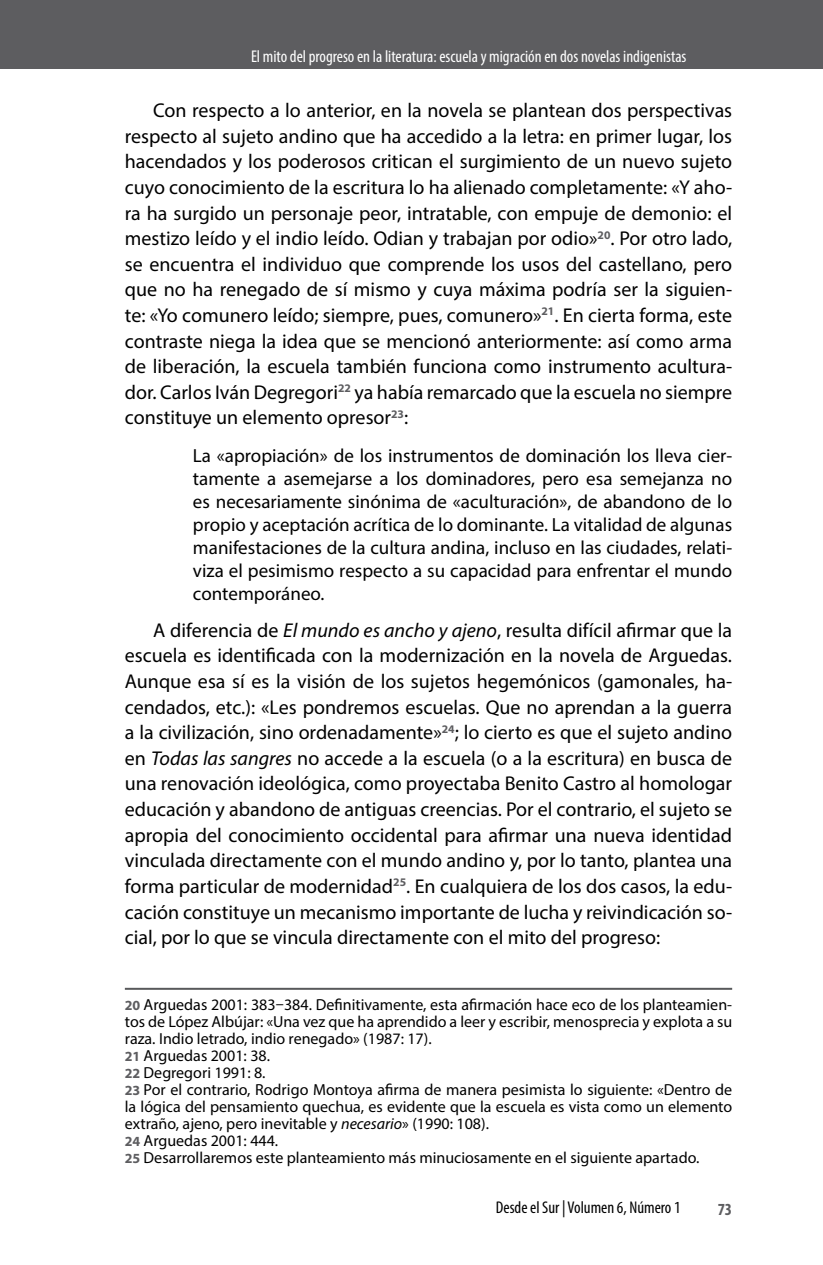
<style>
.page{position:relative;width:823px;height:1265px;background:#fff}
.page>*{position:absolute;margin:0;border:0;box-sizing:border-box;transform-origin:0 0}
.PARRAFOS{font:20px/25.6px "Myriad Pro";color:#000;text-align:justify}
.SUMILLA_PARRAFO{font:19px/23px "Myriad Pro";color:#000;text-align:justify}
.PARRAFOS-2{font:condensed 17px "Myriad Pro";color:#fff}
.t1{font:condensed 17px "Myriad Pro";color:#000}
.t2{font:700 condensed 17px "Myriad Pro";color:#5d5d60}
.NOTA_AL_PIE_SIN_RAYA{font:16px/17px "Myriad Pro";color:#000;text-align:justify}
.s1{font-style:italic}
.s2{font-weight:700;font-size:14px;color:#5d5d60}
</style>
<div class="page">
<div style="left:0;top:0;width:822px;height:68px;background:#5d5d60"></div>
<hr style="left:125px;top:987px;width:606px;height:2px;background:#58595b">
<p class="PARRAFOS-2" style="left:251px;top:46px;width:437px">El mito del progreso en la literatura: escuela y migración en dos novelas indigenistas</p>
<p class="PARRAFOS" style="left:125px;top:97px;width:608px;text-indent:28px">Con respecto a lo anterior, en la novela se plantean dos perspectivas respecto al sujeto andino que ha accedido a la letra: en primer lugar, los hacendados y los poderosos critican el surgimiento de un nuevo sujeto cuyo conocimiento de la escritura lo ha alienado completamente: «Y aho&shy;ra ha surgido un personaje peor, intratable, con empuje de demonio: el mestizo leído y el indio leído. Odian y trabajan por odio»<sup>20</sup>. Por otro lado, se encuentra el individuo que comprende los usos del castellano, pero que no ha renegado de sí mismo y cuya máxima podría ser la siguien&shy;te: «Yo comunero leído; siempre, pues, comunero»<sup>21</sup>. En cierta forma, este contraste niega la idea que se mencionó anteriormente: así como arma de liberación, la escuela también funciona como instrumento acultura&shy;dor. Carlos Iván Degregori<sup>22</sup> ya había remarcado que la escuela no siempre constituye un elemento opresor<sup>23</sup>:</p>
<p class="SUMILLA_PARRAFO" style="left:193px;top:443px;width:540px">La «apropiación» de los instrumentos de dominación los lleva cier&shy;tamente a asemejarse a los dominadores, pero esa semejanza no es necesariamente sinónima de «aculturación», de abandono de lo propio y aceptación acrítica de lo dominante. La vitalidad de algunas manifestaciones de la cultura andina, incluso en las ciudades, relati&shy;viza el pesimismo respecto a su capacidad para enfrentar el mundo contemporáneo.</p>
<p class="PARRAFOS" style="left:125px;top:617px;width:608px;text-indent:28px">A diferencia de <span class="s1">El mundo es ancho y ajeno</span>, resulta difícil afirmar que la escuela es identificada con la modernización en la novela de Arguedas.<br>Aunque esa sí es la visión de los sujetos hegemónicos (gamonales, ha&shy;cendados, etc.): «Les pondremos escuelas. Que no aprendan a la guerra a la civilización, sino ordenadamente»<sup>24</sup>; lo cierto es que el sujeto andino en <span class="s1">Todas las sangres</span> no accede a la escuela (o a la escritura) en busca de una renovación ideológica, como proyectaba Benito Castro al homologar educación y abandono de antiguas creencias. Por el contrario, el sujeto se apropia del conocimiento occidental para afirmar una nueva identidad vinculada directamente con el mundo andino y, por lo tanto, plantea una forma particular de modernidad<sup>25</sup>. En cualquiera de los dos casos, la edu&shy;cación constituye un mecanismo importante de lucha y reivindicación so&shy;cial, por lo que se vincula directamente con el mito del progreso:</p>
<p class="NOTA_AL_PIE_SIN_RAYA" style="left:125px;top:995px;width:608px"><span class="s2">20</span> Arguedas 2001: 383–384. Definitivamente, esta afirmación hace eco de los planteamien&shy;tos de López Albújar: «Una vez que ha aprendido a leer y escribir, menosprecia y explota a su raza. Indio letrado, indio renegado» (1987: 17).</p>
<p class="NOTA_AL_PIE_SIN_RAYA" style="left:125px;top:1046px;width:147px"><span class="s2">21</span> Arguedas 2001: 38.</p>
<p class="NOTA_AL_PIE_SIN_RAYA" style="left:125px;top:1063px;width:142px"><span class="s2">22</span> Degregori 1991: 8.</p>
<p class="NOTA_AL_PIE_SIN_RAYA" style="left:125px;top:1080px;width:608px"><span class="s2">23</span> Por el contrario, Rodrigo Montoya afirma de manera pesimista lo siguiente: «Dentro de la lógica del pensamiento quechua, es evidente que la escuela es vista como un elemento extraño, ajeno, pero inevitable y <span class="s1">necesario</span>» (1990: 108).</p>
<p class="NOTA_AL_PIE_SIN_RAYA" style="left:125px;top:1131px;width:155px"><span class="s2">24</span> Arguedas 2001: 444.</p>
<p class="NOTA_AL_PIE_SIN_RAYA" style="left:125px;top:1148px;width:575px"><span class="s2">25</span> Desarrollaremos este planteamiento más minuciosamente en el siguiente apartado.</p>
<p class="t1" style="left:495px;top:1196px;width:186px">Desde el Sur | Volumen 6, Número 1</p>
<p class="t2" style="left:717px;top:1198px;width:16px">73</p>
</div>
